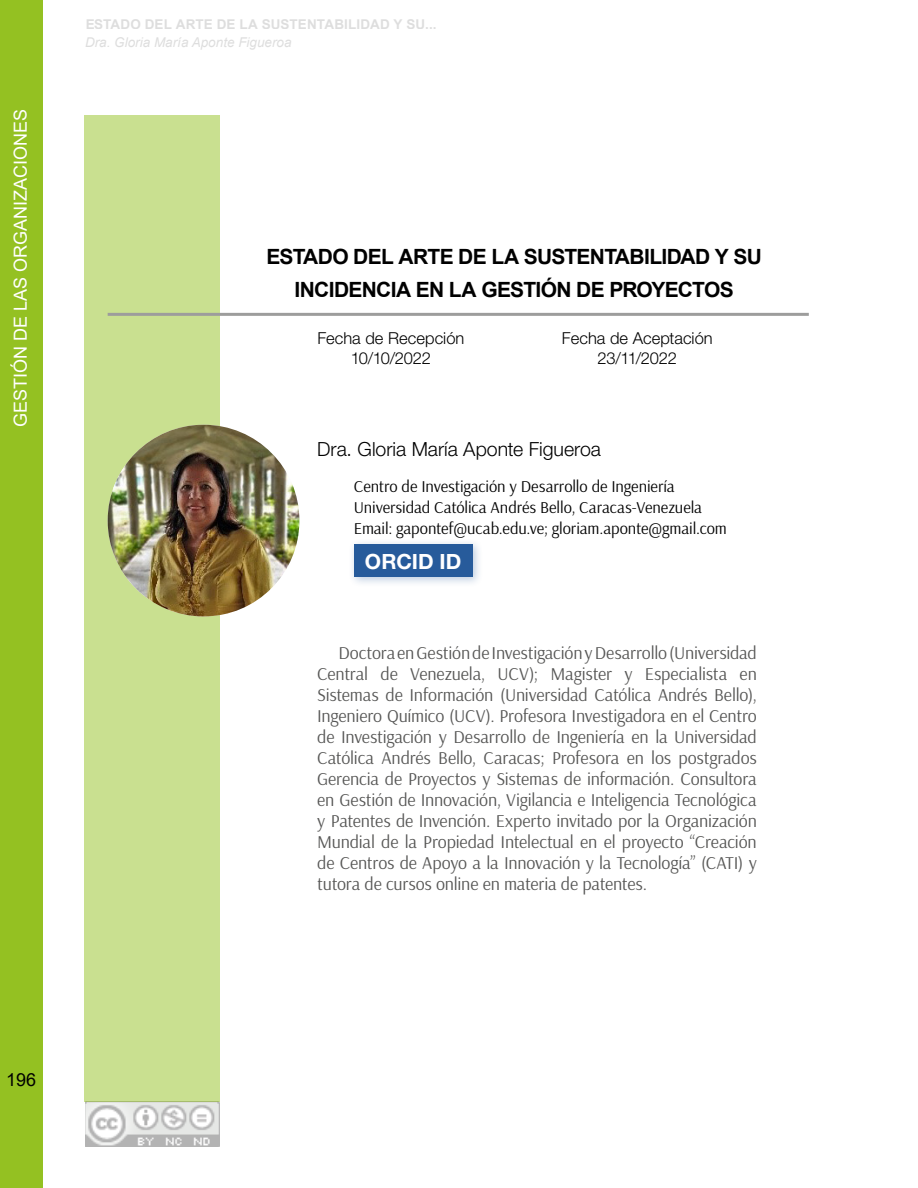
<style>
.page{position:relative;width:918px;height:1188px;background:#fff}
.page>*{position:absolute;margin:0;border:0;box-sizing:border-box;transform-origin:0 0}
.t1{font:700 21px/33px "Arial";letter-spacing:-.035em;color:#000;text-align:center}
.t2{font:700 21px "Helvetica Neue LT Std";color:#fff}
.t3{font:300 19.5px "Helvetica Neue LT Std";color:#000}
.t4{font:18px/21px "Arsenal";letter-spacing:-.01em;color:#575756;text-align:justify}
.t5{font:18px "Arial";color:#fff}
.t6{font:18px "Arial";color:#000}
.t7{font:16.5px/20.7px "Arsenal";letter-spacing:-.005em;color:#000}
.t8{font:300 16.5px/20.7px "Helvetica Neue LT Std";color:#000;text-align:center}
.t9{font:700 13.5px "Arial";letter-spacing:.01em;color:#dadada}
.t10{font:italic 13.5px "Arial";color:#dadada}
</style>
<div class="page">
<div style="left:0;top:0;width:42px;height:1188px;background:#94c122"></div>
<img style="left:85px;top:1101px;width:134px;height:46px">
<div style="left:84px;top:115px;width:135px;height:986px;background:#c9e090"></div>
<div style="left:349px;top:538px;width:135px;height:50px;background:#275b9b;opacity:.3"></div>
<div style="left:354px;top:544px;width:118px;height:33px;background:#275b9b"></div>
<hr style="left:108px;top:313px;width:701px;height:3px;background:#9d9d9c">
<img style="left:108px;top:425px;width:191px;height:191px;border-radius:96px">
<p class="t5" style="left:8px;top:427px;width:320px;rotate:-90deg">GESTIÓN DE LAS ORGANIZACIONES</p>
<p class="t9" style="left:85px;top:14px;width:353px">ESTADO DEL ARTE DE LA SUSTENTABILIDAD Y SU...</p>
<p class="t10" style="left:85px;top:34px;width:208px">Dra. Gloria María Aponte Figueroa</p>
<p class="t1" style="left:266px;top:240px;width:497px">ESTADO DEL ARTE DE LA SUSTENTABILIDAD Y SU<br>INCIDENCIA EN LA GESTIÓN DE PROYECTOS</p>
<p class="t8" style="left:317px;top:327px;width:149px">Fecha de Recepción<br>10/10/2022</p>
<p class="t8" style="left:562px;top:327px;width:152px">Fecha de Aceptación<br>23/11/2022</p>
<p class="t3" style="left:317px;top:437px;width:285px">Dra. Gloria María Aponte Figueroa</p>
<p class="t7" style="left:354px;top:476px;width:375px">Centro de Investigación y Desarrollo de Ingeniería<br>Universidad Católica Andrés Bello, Caracas-Venezuela<br>Email: gapontef@ucab.edu.ve; gloriam.aponte@gmail.com</p>
<p class="t2" style="left:365px;top:548px;width:98px">ORCID ID</p>
<p class="t4" style="left:317px;top:642px;width:441px;text-indent:21px">Doctora en Gestión de Investigación y Desarrollo (Universidad Central de Venezuela, UCV); Magister y Especialista en Sistemas de Información (Universidad Católica Andrés Bello), Ingeniero Químico (UCV). Profesora Investigadora en el Centro de Investigación y Desarrollo de Ingeniería en la Universidad Católica Andrés Bello, Caracas; Profesora en los postgrados Gerencia de Proyectos y Sistemas de información. Consultora en Gestión de Innovación, Vigilancia e Inteligencia Tecnológica y Patentes de Invención. Experto invitado por la Organización Mundial de la Propiedad Intelectual en el proyecto “Creación de Centros de Apoyo a la Innovación y la Tecnología” (CATI) y tutora de cursos online en materia de patentes.</p>
<p class="t6" style="left:6px;top:1068px;width:32px">196</p>
</div>
